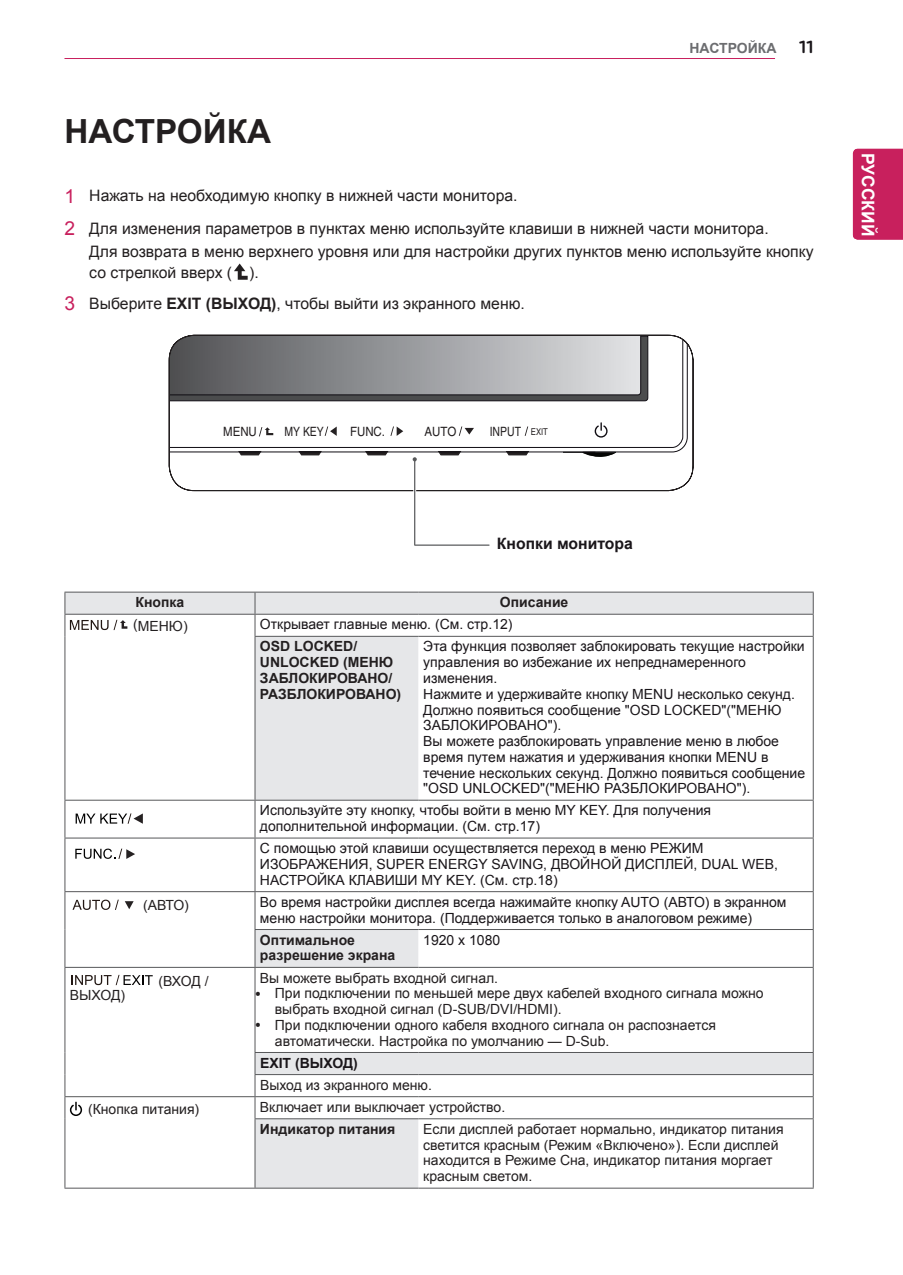
<style>
.page{position:relative;width:903px;height:1275px;background:#fff}
.page>*{position:absolute;margin:0;border:0;box-sizing:border-box;transform-origin:0 0}
.t1{font:700 33.25px "Arial";color:#231f20}
.t2{font:700 21px "Bryant LG";color:#fff}
.t3{font:700 18.38px "Bryant LG";color:#1a161a}
.t4{font:700 17.5px "Arial";color:#fff}
.t5{font:15.75px/32.7px "Arial";color:#231f20}
.t6{font:700 15.75px "Arial";color:#1a161a}
.t7{font:14px/15.8px "Arial";color:#1a161a}
.t8{font:14px/15.8px "Arial";color:#231f20}
.t9{font:700 14px/15.8px "Arial";color:#231f20}
.t10{font:700 14px "Arial";color:#1a161a}
.t11{font:700 14px "Arial";color:#6c6d70}
.t12{font:12.78px "Helvetica";color:#231f20;scale:.82 1}
.t13{font:12.78px "Helvetica";color:#231f20;scale:.89 1}
.t14{font:12.78px "Helvetica";color:#231f20;scale:.9 1}
.s1{font-size:19.25px;color:#c8205d}
.s2{font-weight:700}
.s3{font-size:9.45px}
</style>
<div class="page">
<hr style="left:64px;top:58px;width:711px;height:1px;background:#c8205d">
<div style="left:853px;top:149px;width:50px;height:91px;background:#c8205d"></div>
<svg style="left:169px;top:335px;width:524px;height:156px"></svg>
<hr style="left:415px;top:544px;width:74px;height:2px;background:#57585a">
<hr style="left:413px;top:460px;width:3px;height:83px;background:#fff">
<hr style="left:414px;top:460px;width:1px;height:85px;background:#57585a">
<svg style="left:413px;top:457px;width:4px;height:4px"></svg>
<svg style="left:234px;top:264px;width:14px;height:16px"></svg>
<svg style="left:65px;top:593px;width:748px;height:595px"></svg>
<hr style="left:64px;top:967px;width:191px;height:1px;background:#57585a">
<hr style="left:64px;top:592px;width:191px;height:1px;background:#57585a">
<hr style="left:255px;top:592px;width:163px;height:1px;background:#57585a">
<hr style="left:418px;top:592px;width:396px;height:1px;background:#57585a">
<hr style="left:64px;top:614px;width:191px;height:1px;background:#57585a">
<hr style="left:255px;top:614px;width:163px;height:1px;background:#57585a">
<svg style="left:255px;top:593px;width:1px;height:43px"></svg>
<hr style="left:418px;top:614px;width:396px;height:1px;background:#57585a">
<svg style="left:813px;top:593px;width:1px;height:43px"></svg>
<hr style="left:64px;top:636px;width:1px;height:164px;background:#57585a">
<hr style="left:255px;top:636px;width:163px;height:1px;background:#57585a">
<hr style="left:255px;top:637px;width:1px;height:163px;background:#57585a">
<hr style="left:418px;top:636px;width:396px;height:1px;background:#57585a">
<hr style="left:813px;top:637px;width:1px;height:163px;background:#57585a">
<hr style="left:64px;top:800px;width:191px;height:1px;background:#57585a">
<hr style="left:64px;top:801px;width:1px;height:37px;background:#57585a">
<hr style="left:255px;top:800px;width:163px;height:1px;background:#57585a">
<hr style="left:255px;top:801px;width:1px;height:37px;background:#57585a">
<hr style="left:418px;top:800px;width:396px;height:1px;background:#57585a">
<hr style="left:813px;top:801px;width:1px;height:37px;background:#57585a">
<hr style="left:64px;top:838px;width:191px;height:1px;background:#57585a">
<hr style="left:64px;top:838px;width:1px;height:53px;background:#57585a">
<hr style="left:255px;top:838px;width:163px;height:1px;background:#57585a">
<hr style="left:255px;top:838px;width:1px;height:53px;background:#57585a">
<hr style="left:418px;top:838px;width:396px;height:1px;background:#57585a">
<hr style="left:813px;top:838px;width:1px;height:53px;background:#57585a">
<hr style="left:64px;top:891px;width:191px;height:1px;background:#57585a">
<hr style="left:64px;top:892px;width:1px;height:37px;background:#57585a">
<hr style="left:255px;top:891px;width:163px;height:1px;background:#57585a">
<hr style="left:255px;top:892px;width:1px;height:37px;background:#57585a">
<hr style="left:418px;top:891px;width:396px;height:1px;background:#57585a">
<hr style="left:813px;top:892px;width:1px;height:37px;background:#57585a">
<hr style="left:64px;top:929px;width:1px;height:38px;background:#57585a">
<hr style="left:255px;top:929px;width:163px;height:1px;background:#57585a">
<hr style="left:255px;top:930px;width:1px;height:37px;background:#57585a">
<hr style="left:418px;top:929px;width:396px;height:1px;background:#57585a">
<hr style="left:813px;top:930px;width:1px;height:37px;background:#57585a">
<hr style="left:64px;top:968px;width:1px;height:84px;background:#57585a">
<hr style="left:255px;top:967px;width:163px;height:1px;background:#57585a">
<hr style="left:255px;top:968px;width:1px;height:84px;background:#57585a">
<hr style="left:418px;top:967px;width:396px;height:1px;background:#57585a">
<hr style="left:813px;top:968px;width:1px;height:84px;background:#57585a">
<hr style="left:64px;top:1096px;width:191px;height:1px;background:#57585a">
<hr style="left:255px;top:1096px;width:163px;height:1px;background:#57585a">
<hr style="left:418px;top:1096px;width:396px;height:1px;background:#57585a">
<hr style="left:64px;top:1119px;width:1px;height:69px;background:#57585a">
<hr style="left:255px;top:1118px;width:163px;height:1px;background:#57585a">
<hr style="left:255px;top:1119px;width:1px;height:69px;background:#57585a">
<hr style="left:418px;top:1118px;width:396px;height:1px;background:#57585a">
<hr style="left:813px;top:1119px;width:1px;height:69px;background:#57585a">
<hr style="left:255px;top:1052px;width:163px;height:1px;background:#57585a">
<svg style="left:255px;top:1053px;width:1px;height:65px"></svg>
<hr style="left:418px;top:1052px;width:396px;height:1px;background:#57585a">
<svg style="left:813px;top:1053px;width:1px;height:65px"></svg>
<hr style="left:255px;top:1074px;width:163px;height:1px;background:#57585a">
<hr style="left:418px;top:1074px;width:396px;height:1px;background:#57585a">
<hr style="left:64px;top:1188px;width:191px;height:1px;background:#57585a">
<hr style="left:255px;top:1188px;width:163px;height:1px;background:#57585a">
<hr style="left:418px;top:1188px;width:396px;height:1px;background:#57585a">
<svg style="left:64px;top:593px;width:63px;height:43px"></svg>
<svg style="left:76px;top:813px;width:67px;height:11px"></svg>
<svg style="left:75px;top:849px;width:60px;height:10px"></svg>
<svg style="left:73px;top:900px;width:46px;height:10px"></svg>
<svg style="left:125px;top:901px;width:9px;height:8px"></svg>
<svg style="left:72px;top:975px;width:81px;height:10px"></svg>
<svg style="left:64px;top:1052px;width:18px;height:67px"></svg>
<svg style="left:256px;top:991px;width:4px;height:4px"></svg>
<svg style="left:256px;top:1023px;width:4px;height:4px"></svg>
<h1 class="t1" style="left:64px;top:110px;width:208px">НАСТРОЙКА</h1>
<p class="t11" style="left:689px;top:39px;width:88px">НАСТРОЙКА</p>
<h3 class="t3" style="left:799px;top:36px;width:16px">11</h3>
<p class="t5" style="left:64px;top:180px;width:706px"><span class="s1">1</span> Нажать на необходимую кнопку в нижней части монитора.<br><span class="s1">2</span> Для изменения параметров в пунктах меню используйте клавиши в нижней части монитора.</p>
<p class="t5" style="left:89px;top:242px;width:726px;line-height:21px">Для возврата в меню верхнего уровня или для настройки других пунктов меню используйте кнопку со стрелкой вверх ( ).</p>
<p class="t5" style="left:64px;top:287px;width:462px"><span class="s1">3</span> Выберите <span class="s2">EXIT (ВЫХОД)</span>, чтобы выйти из экранного меню.</p>
<p class="t13" style="left:223px;top:424px;width:39px">MENU</p>
<p class="t12" style="left:284px;top:424px;width:50px">MY KEY</p>
<p class="t13" style="left:350px;top:424px;width:41px">FUNC.</p>
<p class="t14" style="left:424px;top:424px;width:37px">AUTO</p>
<p class="t12" style="left:490px;top:424px;width:73px">INPUT <span class="s3">EXIT</span></p>
<p class="t6" style="left:497px;top:533px;width:137px">Кнопки монитора</p>
<p class="t8" style="left:70px;top:988px;width:57px">ВЫХОД)</p>
<p class="t9" style="left:136px;top:595px;width:50px">Кнопка</p>
<p class="t9" style="left:500px;top:595px;width:70px">Описание</p>
<p class="t8" style="left:133px;top:618px;width:56px">(МЕНЮ)</p>
<p class="t7" style="left:260px;top:617px;width:254px">Открывает главные меню. (См. стр.12)</p>
<p class="t9" style="left:260px;top:639px;width:143px">OSD LOCKED/<br>UNLOCKED (МЕНЮ<br>ЗАБЛОКИРОВАНО/<br>РАЗБЛОКИРОВАНО)</p>
<p class="t7" style="left:423px;top:639px;width:383px">Эта функция позволяет заблокировать текущие настройки управления во избежание их непреднамеренного изменения.<br>Нажмите и удерживайте кнопку MENU несколько секунд.<br>Должно появиться сообщение "OSD LOCKED"("МЕНЮ ЗАБЛОКИРОВАНО").<br>Вы можете разблокировать управление меню в любое время путем нажатия и удерживания кнопки MENU в течение нескольких секунд. Должно появиться сообщение "OSD UNLOCKED"("МЕНЮ РАЗБЛОКИРОВАНО").</p>
<p class="t7" style="left:260px;top:803px;width:453px">Используйте эту кнопку, чтобы войти в меню MY KEY. Для получения дополнительной информации. (См. стр.17)</p>
<p class="t7" style="left:260px;top:840px;width:519px">С помощью этой клавиши осуществляется переход в меню РЕЖИМ<br>ИЗОБРАЖЕНИЯ, SUPER ENERGY SAVING, ДВОЙНОЙ ДИСПЛЕЙ, DUAL WEB,<br>НАСТРОЙКА КЛАВИШИ MY KEY. (См. стр.18)</p>
<p class="t8" style="left:143px;top:897px;width:47px">(АВТО)</p>
<p class="t7" style="left:260px;top:894px;width:528px">Во время настройки дисплея всегда нажимайте кнопку AUTO (АВТО) в экранном меню настройки монитора. (Поддерживается только в аналоговом режиме)</p>
<p class="t9" style="left:260px;top:932px;width:137px">Оптимальное разрешение экрана</p>
<p class="t7" style="left:423px;top:932px;width:79px">1920 x 1080</p>
<p class="t8" style="left:158px;top:973px;width:52px">(ВХОД /</p>
<p class="t8" style="left:275px;top:970px;width:490px;text-indent:-15px">Вы можете выбрать входной сигнал.<br>При подключении по меньшей мере двух кабелей входного сигнала можно выбрать входной сигнал (D-SUB/DVI/HDMI).<br>При подключении одного кабеля входного сигнала он распознается автоматически. Настройка по умолчанию — D-Sub.</p>
<p class="t10" style="left:260px;top:1053px;width:99px">EXIT (ВЫХОД)</p>
<p class="t8" style="left:260px;top:1077px;width:174px">Выход из экранного меню.</p>
<p class="t8" style="left:88px;top:1101px;width:113px">(Кнопка питания)</p>
<p class="t8" style="left:260px;top:1099px;width:247px">Включает или выключает устройство.</p>
<p class="t9" style="left:260px;top:1122px;width:137px">Индикатор питания</p>
<p class="t8" style="left:423px;top:1121px;width:362px">Если дисплей работает нормально, индикатор питания светится красным (Режим «Включено»). Если дисплей находится в Режиме Сна, индикатор питания моргает красным светом.</p>
<p class="t4" style="left:879px;top:153px;width:85px;rotate:90deg">РУССКИЙ</p>
<h2 class="t2" style="left:883px;top:173px;width:44px;rotate:90deg">RUS</h2>
</div>
